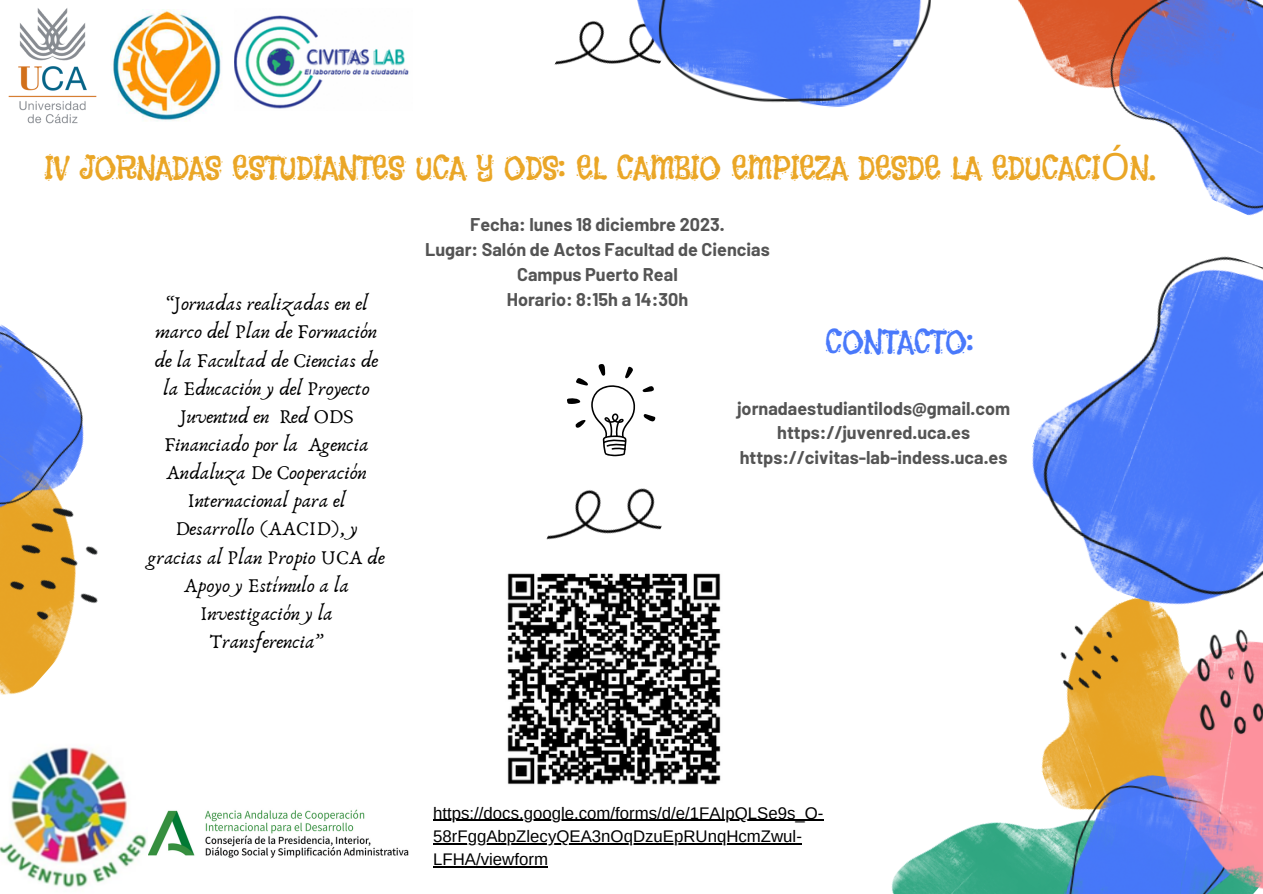
<style>
.page{position:relative;width:1263px;height:894px;background:#fff}
.page>*{position:absolute;margin:0;border:0;box-sizing:border-box;transform-origin:0 0}
.t1{font:37.5px "Black And White Picture";color:#eaa626}
.t2{font:37.5px "Black And White Picture";color:#4979fb}
.t3{font:20.25px/28.2px "Anaktoria";color:#000;text-align:center}
.t4{font:700 18px "Barlow";color:#545454}
.t5{font:16.8px/23.4px "Arimo";color:#000}
.s1{font-family:"Noto Sans"}
</style>
<div class="page">
<img style="left:554px;top:21px;width:78px;height:44px">
<img style="left:1060px;top:646px;width:85px;height:38px">
<svg style="left:567px;top:364px;width:88px;height:90px"></svg>
<img style="left:546px;top:454px;width:116px;height:86px">
<img style="left:632px;top:0;width:299px;height:107px">
<img style="left:891px;top:684px;width:254px;height:209px">
<img style="left:1032px;top:256px;width:231px;height:390px">
<img style="left:0;top:538px;width:98px;height:157px">
<img style="left:1055px;top:765px;width:90px;height:128px">
<img style="left:1145px;top:623px;width:118px;height:270px">
<img style="left:0;top:324px;width:84px;height:214px">
<img style="left:1018px;top:0;width:59px;height:84px">
<img style="left:1077px;top:0;width:186px;height:216px">
<img style="left:8px;top:8px;width:89px;height:116px">
<img style="left:111px;top:10px;width:111px;height:111px">
<img style="left:234px;top:15px;width:175px;height:94px">
<img style="left:0;top:747px;width:147px;height:141px">
<img style="left:507px;top:573px;width:214px;height:212px">
<img style="left:149px;top:809px;width:260px;height:49px">
<hr style="left:433px;top:819px;width:390px;height:1px;background:#000">
<hr style="left:433px;top:842px;width:369px;height:2px;background:#000">
<hr style="left:433px;top:866px;width:115px;height:1px;background:#000">
<p class="t1" style="left:45px;top:150px;width:1112px">IV JORNADAS ESTUDIANTES UCA Y ODS: EL CAMBIO EMPIEZA DESDE LA EDUCACI<span class="s1">Ó</span>N.</p>
<p class="t3" style="left:148px;top:290px;width:238px">“Jornadas realizadas en el marco del Plan de Formación de la Facultad de Ciencias de la Educación y del Proyecto<br>Juventud en Red ODS<br>Financiado por la Agencia<br>Andaluza De Cooperación<br>Internacional para el<br>Desarrollo (AACID), y gracias al Plan Propio UCA de<br>Apoyo y Estímulo a la<br>Investigación y la<br>Transferencia”</p>
<p class="t4" style="left:470px;top:213px;width:256px">Fecha: lunes 18 diciembre 2023.</p>
<p class="t4" style="left:425px;top:238px;width:346px">Lugar: Salón de Actos Facultad de Ciencias</p>
<p class="t4" style="left:517px;top:263px;width:162px">Campus Puerto Real</p>
<p class="t4" style="left:507px;top:287px;width:183px">Horario: 8:15h a 14:30h</p>
<p class="t2" style="left:825px;top:323px;width:150px">CONTACTO:</p>
<p class="t4" style="left:737px;top:396px;width:275px">jornadaestudiantilods@gmail.com</p>
<p class="t4" style="left:777px;top:421px;width:194px">https://juvenred.uca.es</p>
<p class="t4" style="left:740px;top:446px;width:269px">https://civitas-lab-indess.uca.es</p>
<p class="t5" style="left:433px;top:800px;width:392px">https://docs.google.com/forms/d/e/1FAIpQLSe9s_O-<br>58rFggAbpZlecyQEA3nOqDzuEpRUnqHcmZwul-<br>LFHA/viewform</p>
</div>
